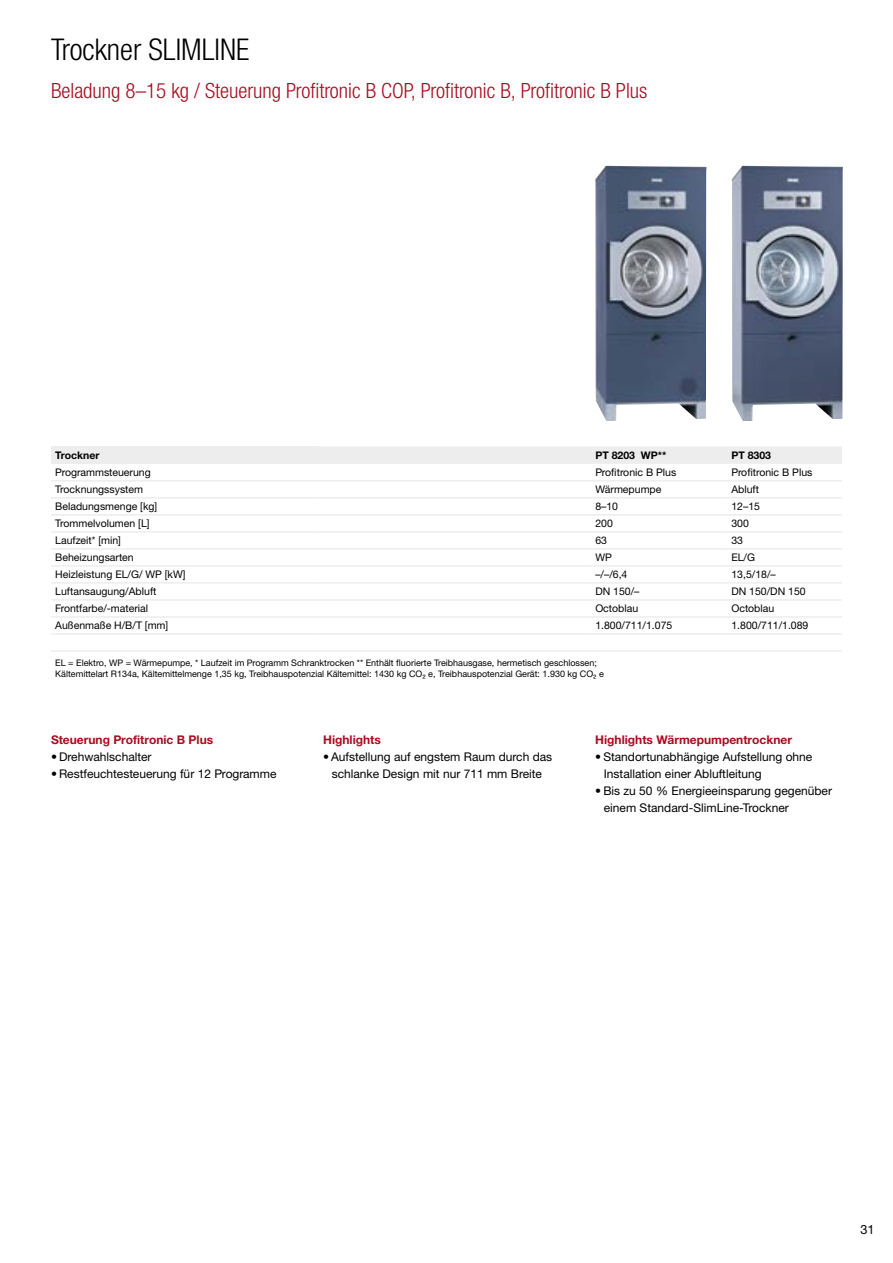
<style>
.page{position:relative;width:893px;height:1263px;background:#fff}
.page>*{position:absolute;margin:0;border:0;box-sizing:border-box;transform-origin:0 0}
.t1{font:300 condensed 30px "Helvetica Neue LTW1 G";color:#000}
.t2{font:300 condensed 21px "Helvetica Neue LTW1 G";color:#a60d1f}
.t3{font:12.75px "Helvetica Neue LTW1 G";color:#000}
.t4{font:12px/17px "Helvetica Neue LTW1 G";color:#000}
.t5{font:700 12px "Helvetica Neue LTW1 G";color:#a60d1f}
.t6{font:10.5px "Helvetica Neue LTW1 G";color:#000}
.t7{font:700 10.5px "Helvetica Neue LTW1 G";color:#000}
.t8{font:9px/10.8px "Helvetica Neue LTW1 G";color:#000}
</style>
<div class="page">
<div style="left:51px;top:446px;width:268px;height:18px;background:#ededed"></div>
<div style="left:319px;top:447px;width:523px;height:17px;background:#ededed"></div>
<hr style="left:51px;top:565px;width:268px;height:2px;background:#ededed">
<hr style="left:319px;top:565px;width:136px;height:2px;background:#ededed">
<hr style="left:455px;top:565px;width:136px;height:2px;background:#ededed">
<hr style="left:591px;top:565px;width:136px;height:2px;background:#ededed">
<hr style="left:727px;top:565px;width:115px;height:2px;background:#ededed">
<hr style="left:319px;top:582px;width:136px;height:2px;background:#ededed">
<hr style="left:455px;top:582px;width:136px;height:2px;background:#ededed">
<hr style="left:591px;top:582px;width:136px;height:2px;background:#ededed">
<hr style="left:727px;top:582px;width:115px;height:2px;background:#ededed">
<hr style="left:51px;top:599px;width:268px;height:2px;background:#ededed">
<hr style="left:319px;top:599px;width:136px;height:2px;background:#ededed">
<hr style="left:455px;top:599px;width:136px;height:2px;background:#ededed">
<hr style="left:591px;top:599px;width:136px;height:2px;background:#ededed">
<hr style="left:727px;top:599px;width:115px;height:2px;background:#ededed">
<hr style="left:51px;top:616px;width:268px;height:2px;background:#ededed">
<hr style="left:319px;top:616px;width:136px;height:2px;background:#ededed">
<hr style="left:455px;top:616px;width:136px;height:2px;background:#ededed">
<hr style="left:591px;top:616px;width:136px;height:2px;background:#ededed">
<hr style="left:727px;top:616px;width:115px;height:2px;background:#ededed">
<hr style="left:319px;top:633px;width:136px;height:2px;background:#ededed">
<hr style="left:455px;top:633px;width:136px;height:2px;background:#ededed">
<hr style="left:591px;top:633px;width:136px;height:2px;background:#ededed">
<hr style="left:727px;top:633px;width:115px;height:2px;background:#ededed">
<hr style="left:51px;top:480px;width:268px;height:2px;background:#ededed">
<hr style="left:591px;top:480px;width:136px;height:2px;background:#ededed">
<hr style="left:319px;top:480px;width:136px;height:2px;background:#ededed">
<hr style="left:455px;top:480px;width:136px;height:2px;background:#ededed">
<hr style="left:727px;top:480px;width:115px;height:2px;background:#ededed">
<hr style="left:591px;top:497px;width:136px;height:2px;background:#ededed">
<hr style="left:591px;top:514px;width:136px;height:2px;background:#ededed">
<hr style="left:319px;top:497px;width:136px;height:2px;background:#ededed">
<hr style="left:455px;top:497px;width:136px;height:2px;background:#ededed">
<hr style="left:319px;top:514px;width:136px;height:2px;background:#ededed">
<hr style="left:455px;top:514px;width:136px;height:2px;background:#ededed">
<hr style="left:727px;top:497px;width:115px;height:2px;background:#ededed">
<hr style="left:727px;top:514px;width:115px;height:2px;background:#ededed">
<hr style="left:591px;top:531px;width:136px;height:2px;background:#ededed">
<hr style="left:319px;top:531px;width:136px;height:2px;background:#ededed">
<hr style="left:455px;top:531px;width:136px;height:2px;background:#ededed">
<hr style="left:727px;top:531px;width:115px;height:2px;background:#ededed">
<hr style="left:51px;top:531px;width:268px;height:2px;background:#ededed">
<hr style="left:591px;top:548px;width:136px;height:2px;background:#ededed">
<hr style="left:319px;top:548px;width:136px;height:2px;background:#ededed">
<hr style="left:455px;top:548px;width:136px;height:2px;background:#ededed">
<hr style="left:727px;top:548px;width:115px;height:2px;background:#ededed">
<hr style="left:51px;top:548px;width:268px;height:2px;background:#ededed">
<hr style="left:51px;top:497px;width:268px;height:2px;background:#ededed">
<hr style="left:51px;top:514px;width:268px;height:2px;background:#ededed">
<hr style="left:51px;top:582px;width:268px;height:2px;background:#ededed">
<hr style="left:51px;top:633px;width:268px;height:2px;background:#ededed">
<hr style="left:51px;top:650px;width:268px;height:2px;background:#ededed">
<hr style="left:319px;top:650px;width:136px;height:2px;background:#ededed">
<hr style="left:455px;top:650px;width:136px;height:2px;background:#ededed">
<hr style="left:591px;top:650px;width:136px;height:2px;background:#ededed">
<hr style="left:727px;top:650px;width:115px;height:2px;background:#ededed">
<img style="left:595px;top:166px;width:111px;height:255px">
<img style="left:732px;top:166px;width:111px;height:255px">
<h1 class="t1" style="left:51px;top:32px;width:200px">Trockner SLIMLINE</h1>
<h2 class="t2" style="left:51px;top:78px;width:598px">Beladung 8–15 kg / Steuerung Profitronic B COP, Profitronic B, Profitronic B Plus</h2>
<p class="t7" style="left:55px;top:449px;width:46px">Trockner</p>
<p class="t7" style="left:595px;top:449px;width:72px">PT 8203 WP**</p>
<p class="t7" style="left:731px;top:449px;width:41px">PT 8303</p>
<p class="t6" style="left:55px;top:466px;width:97px">Programmsteuerung</p>
<p class="t6" style="left:595px;top:466px;width:83px">Profitronic B Plus</p>
<p class="t6" style="left:731px;top:466px;width:83px">Profitronic B Plus</p>
<p class="t6" style="left:55px;top:483px;width:89px">Trocknungssystem</p>
<p class="t6" style="left:595px;top:483px;width:68px">Wärmepumpe</p>
<p class="t6" style="left:731px;top:483px;width:29px">Abluft</p>
<p class="t6" style="left:55px;top:500px;width:103px">Beladungsmenge [kg]</p>
<p class="t6" style="left:595px;top:500px;width:24px">8–10</p>
<p class="t6" style="left:731px;top:500px;width:30px">12–15</p>
<p class="t6" style="left:55px;top:517px;width:96px">Trommelvolumen [L]</p>
<p class="t6" style="left:595px;top:517px;width:19px">200</p>
<p class="t6" style="left:731px;top:517px;width:19px">300</p>
<p class="t6" style="left:55px;top:534px;width:67px">Laufzeit* [min]</p>
<p class="t6" style="left:595px;top:534px;width:13px">63</p>
<p class="t6" style="left:731px;top:534px;width:13px">33</p>
<p class="t6" style="left:55px;top:551px;width:80px">Beheizungsarten</p>
<p class="t6" style="left:595px;top:551px;width:18px">WP</p>
<p class="t6" style="left:731px;top:551px;width:25px">EL/G</p>
<p class="t6" style="left:55px;top:568px;width:132px">Heizleistung EL/G/ WP [kW]</p>
<p class="t6" style="left:595px;top:568px;width:34px">–/–/6,4</p>
<p class="t6" style="left:731px;top:568px;width:46px">13,5/18/–</p>
<p class="t6" style="left:55px;top:585px;width:103px">Luftansaugung/Abluft</p>
<p class="t6" style="left:595px;top:585px;width:46px">DN 150/–</p>
<p class="t6" style="left:731px;top:585px;width:76px">DN 150/DN 150</p>
<p class="t6" style="left:55px;top:602px;width:94px">Frontfarbe/-material</p>
<p class="t6" style="left:595px;top:602px;width:44px">Octoblau</p>
<p class="t6" style="left:731px;top:602px;width:44px">Octoblau</p>
<p class="t6" style="left:55px;top:619px;width:115px">Außenmaße H/B/T [mm]</p>
<p class="t6" style="left:595px;top:619px;width:79px">1.800/711/1.075</p>
<p class="t6" style="left:731px;top:619px;width:79px">1.800/711/1.089</p>
<p class="t8" style="left:55px;top:657px;width:550px">EL = Elektro, WP = Wärmepumpe, * Laufzeit im Programm Schranktrocken ** Enthält fluorierte Treibhausgase, hermetisch geschlossen;<br>Kältemittelart R134a, Kältemittelmenge 1,35 kg, Treibhauspotenzial Kältemittel: 1430 kg CO₂ e, Treibhauspotenzial Gerät: 1.930 kg CO₂ e</p>
<p class="t5" style="left:51px;top:732px;width:164px">Steuerung Profitronic B Plus</p>
<p class="t4" style="left:51px;top:748px;width:102px">• Drehwahlschalter</p>
<p class="t4" style="left:51px;top:765px;width:227px">• Restfeuchtesteuerung für 12 Programme</p>
<p class="t5" style="left:323px;top:732px;width:59px">Highlights</p>
<p class="t4" style="left:323px;top:748px;width:231px;text-align:center">• Aufstellung auf engstem Raum durch das schlanke Design mit nur 711 mm Breite</p>
<p class="t5" style="left:595px;top:732px;width:198px">Highlights Wärmepumpentrockner</p>
<p class="t4" style="left:604px;top:748px;width:210px;text-indent:-9px">• Standortunabhängige Aufstellung ohne<br>Installation einer Abluftleitung</p>
<p class="t4" style="left:604px;top:782px;width:230px;text-indent:-9px">• Bis zu 50 % Energieeinsparung gegenüber einem Standard-SlimLine-Trockner</p>
<p class="t3" style="left:860px;top:1221px;width:16px">31</p>
</div>
